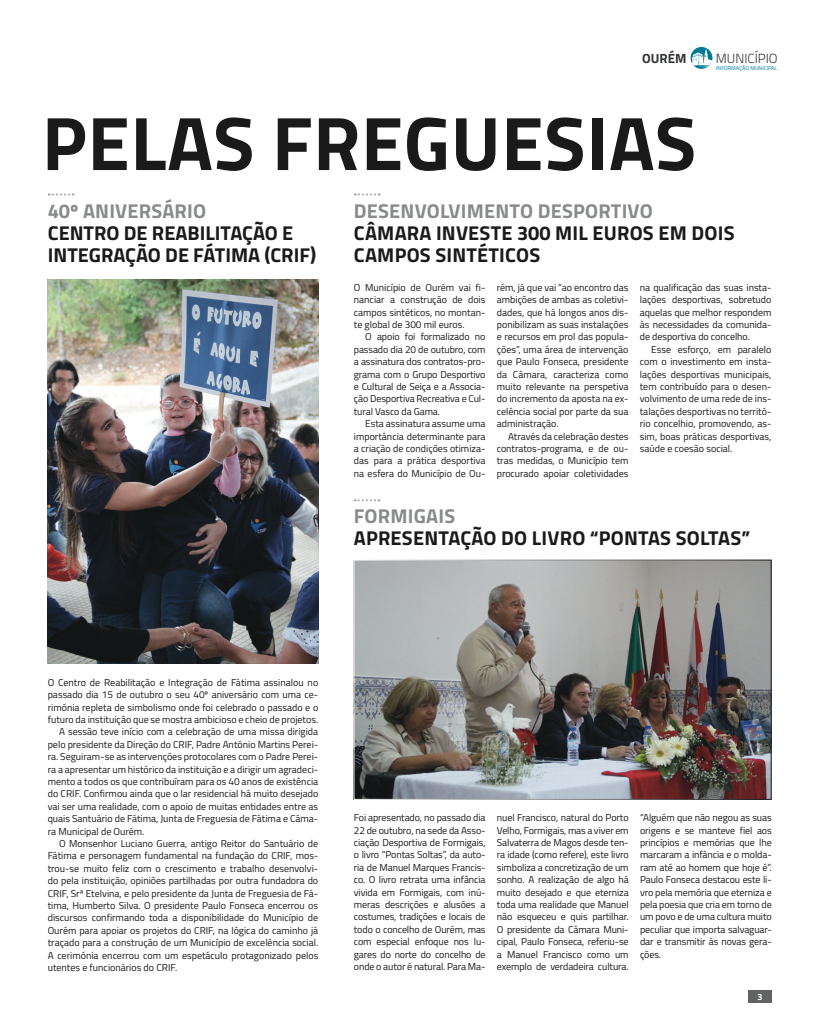
<style>
.page{position:relative;width:820px;height:1029px;background:#fff}
.page>*{position:absolute;margin:0;border:0;box-sizing:border-box;transform-origin:0 0}
.t1{font:700 76px "Titillium";letter-spacing:.01em;color:#1a1a1a}
.t2{font:700 20px/22px "Titillium";letter-spacing:.01em;color:#1a1a1a}
.t3{font:700 20px "Titillium";letter-spacing:.01em;color:#898b8b}
.t4{font:300 13.3px "Titillium";color:#343535}
.t5{font:700 13.3px "Titillium";color:#343535}
.t6{font:10px/12.4px "Titillium Web";color:#1a1a1a;text-align:justify}
.t7{font:700 9px "Titillium";color:#fff}
.t8{font:5.5px "Titillium";color:#007a96}
</style>
<div class="page">
<div style="left:748px;top:991px;width:23px;height:12px;background:#626464"></div>
<svg style="left:690px;top:47px;width:22px;height:22px"></svg>
<svg style="left:355px;top:193px;width:24px;height:2px"></svg>
<svg style="left:49px;top:193px;width:25px;height:2px"></svg>
<svg style="left:354px;top:499px;width:25px;height:2px"></svg>
<img style="left:355px;top:562px;width:414px;height:236px">
<div style="left:353px;top:560px;width:418px;height:240px;border:1px solid #fff"></div>
<img style="left:48px;top:280px;width:270px;height:384px">
<h3 class="t5" style="left:642px;top:48px;width:46px">OURÉM</h3>
<h3 class="t4" style="left:715px;top:48px;width:63px">MUNICÍPIO</h3>
<p class="t8" style="left:716px;top:64px;width:62px">INFORMAÇÃO MUNICIPAL</p>
<h1 class="t1" style="left:42px;top:85px;width:655px">PELAS FREGUESIAS</h1>
<h2 class="t3" style="left:48px;top:195px;width:160px">40º ANIVERSÁRIO</h2>
<h2 class="t2" style="left:48px;top:220px;width:270px">CENTRO DE REABILITAÇÃO E<br>INTEGRAÇÃO DE FÁTIMA (CRIF)</h2>
<h2 class="t3" style="left:354px;top:195px;width:300px">DESENVOLVIMENTO DESPORTIVO</h2>
<h2 class="t2" style="left:354px;top:220px;width:382px">CÂMARA INVESTE 300 MIL EUROS EM DOIS<br>CAMPOS SINTÉTICOS</h2>
<p class="t6" style="left:354px;top:281px;width:133px">O Município de Ourém vai fi&shy;nanciar a construção de dois campos sintéticos, no montan&shy;te global de 300 mil euros.</p>
<p class="t6" style="left:354px;top:330px;width:133px;text-indent:11px">O apoio foi formalizado no passado dia 20 de outubro, com a assinatura dos contratos-pro&shy;grama com o Grupo Desportivo e Cultural de Seiça e a Associa&shy;ção Desportiva Recreativa e Cul&shy;tural Vasco da Gama.</p>
<p class="t6" style="left:354px;top:417px;width:133px;text-indent:11px">Esta assinatura assume uma importância determinante para a criação de condições otimiza&shy;das para a prática desportiva na esfera do Município de Ou-</p>
<p class="t6" style="left:496px;top:281px;width:133px">rém, já que vai “ao encontro das ambições de ambas as coletivi&shy;dades, que há longos anos dis&shy;ponibilizam as suas instalações e recursos em prol das popula&shy;ções”, uma área de intervenção que Paulo Fonseca, presidente da Câmara, caracteriza como muito relevante na perspetiva do incremento da aposta na ex&shy;celência social por parte da sua administração.</p>
<p class="t6" style="left:496px;top:429px;width:133px;text-indent:11px">Através da celebração destes contratos-programa, e de ou&shy;tras medidas, o Município tem procurado apoiar coletividades</p>
<p class="t6" style="left:639px;top:281px;width:133px">na qualificação das suas insta&shy;lações desportivas, sobretudo aquelas que melhor respondem às necessidades da comunida&shy;de desportiva do concelho.</p>
<p class="t6" style="left:639px;top:343px;width:133px;text-indent:11px">Esse esforço, em paralelo com o investimento em insta&shy;lações desportivas municipais, tem contribuído para o desen&shy;volvimento de uma rede de ins&shy;talações desportivas no territó&shy;rio concelhio, promovendo, as&shy;sim, boas práticas desportivas, saúde e coesão social.</p>
<h2 class="t3" style="left:353px;top:501px;width:103px">FORMIGAIS</h2>
<h2 class="t2" style="left:353px;top:526px;width:397px">APRESENTAÇÃO DO LIVRO “PONTAS SOLTAS”</h2>
<p class="t6" style="left:48px;top:676px;width:272px">O Centro de Reabilitação e Integração de Fátima assinalou no</p>
<p class="t6" style="left:48px;top:688px;width:272px">passado dia 15 de outubro o seu 40º aniversário com uma ce-</p>
<p class="t6" style="left:48px;top:700px;width:272px">rimónia repleta de simbolismo onde foi celebrado o passado e o</p>
<p class="t6" style="left:48px;top:713px;width:272px">futuro da instituição que se mostra ambicioso e cheio de projetos.</p>
<p class="t6" style="left:59px;top:725px;width:260px">A sessão teve início com a celebração de uma missa dirigida</p>
<p class="t6" style="left:48px;top:738px;width:272px">pelo presidente da Direção do CRIF, Padre António Martins Perei-</p>
<p class="t6" style="left:48px;top:750px;width:272px">ra. Seguiram-se as intervenções protocolares com o Padre Perei-</p>
<p class="t6" style="left:48px;top:762px;width:272px">ra a apresentar um histórico da instituição e a dirigir um agradeci-</p>
<p class="t6" style="left:48px;top:775px;width:272px">mento a todos os que contribuíram para os 40 anos de existência</p>
<p class="t6" style="left:48px;top:787px;width:272px">do CRIF. Confirmou ainda que o lar residencial há muito desejado</p>
<p class="t6" style="left:48px;top:800px;width:272px">vai ser uma realidade, com o apoio de muitas entidades entre as</p>
<p class="t6" style="left:48px;top:812px;width:272px">quais Santuário de Fátima, Junta de Freguesia de Fátima e Câma-</p>
<p class="t6" style="left:48px;top:824px;width:98px">ra Municipal de Ourém.</p>
<p class="t6" style="left:59px;top:837px;width:260px">O Monsenhor Luciano Guerra, antigo Reitor do Santuário de</p>
<p class="t6" style="left:48px;top:849px;width:272px">Fátima e personagem fundamental na fundação do CRIF, mos-</p>
<p class="t6" style="left:48px;top:862px;width:272px">trou-se muito feliz com o crescimento e trabalho desenvolvi-</p>
<p class="t6" style="left:48px;top:874px;width:272px">do pela instituição, opiniões partilhadas por outra fundadora do</p>
<p class="t6" style="left:48px;top:886px;width:272px">CRIF, Srª Etelvina, e pelo presidente da Junta de Freguesia de Fá-</p>
<p class="t6" style="left:48px;top:899px;width:272px">tima, Humberto Silva. O presidente Paulo Fonseca encerrou os</p>
<p class="t6" style="left:48px;top:911px;width:272px">discursos confirmando toda a disponibilidade do Município de</p>
<p class="t6" style="left:48px;top:924px;width:272px">Ourém para apoiar os projetos do CRIF, na lógica do caminho já</p>
<p class="t6" style="left:48px;top:936px;width:272px">traçado para a construção de um Município de excelência social.</p>
<p class="t6" style="left:48px;top:948px;width:272px">A cerimónia encerrou com um espetáculo protagonizado pelos</p>
<p class="t6" style="left:48px;top:961px;width:131px">utentes e funcionários do CRIF.</p>
<p class="t6" style="left:354px;top:811px;width:133px">Foi apresentado, no passado dia 22 de outubro, na sede da Asso&shy;ciação Desportiva de Formigais, o livro “Pontas Soltas”, da auto&shy;ria de Manuel Marques Francis&shy;co. O livro retrata uma infância vivida em Formigais, com inú&shy;meras descrições e alusões a costumes, tradições e locais de todo o concelho de Ourém, mas com especial enfoque nos lu&shy;gares do norte do concelho de onde o autor é natural. Para Ma-</p>
<p class="t6" style="left:496px;top:811px;width:133px">nuel Francisco, natural do Porto Velho, Formigais, mas a viver em Salvaterra de Magos desde ten&shy;ra idade (como refere), este livro simboliza a concretização de um sonho. A realização de algo há muito desejado e que eterniza toda uma realidade que Manuel não esqueceu e quis partilhar.<br>O presidente da Câmara Muni&shy;cipal, Paulo Fonseca, referiu-se a Manuel Francisco como um exemplo de verdadeira cultura.</p>
<p class="t6" style="left:639px;top:811px;width:133px">“Alguém que não negou as suas origens e se manteve fiel aos princípios e memórias que lhe marcaram a infância e o molda&shy;ram até ao homem que hoje é”.<br>Paulo Fonseca destacou este li&shy;vro pela memória que eterniza e pela poesia que cria em torno de um povo e de uma cultura muito peculiar que importa salvaguar&shy;dar e transmitir às novas gera&shy;ções.</p>
<p class="t7" style="left:757px;top:990px;width:7px">3</p>
</div>
